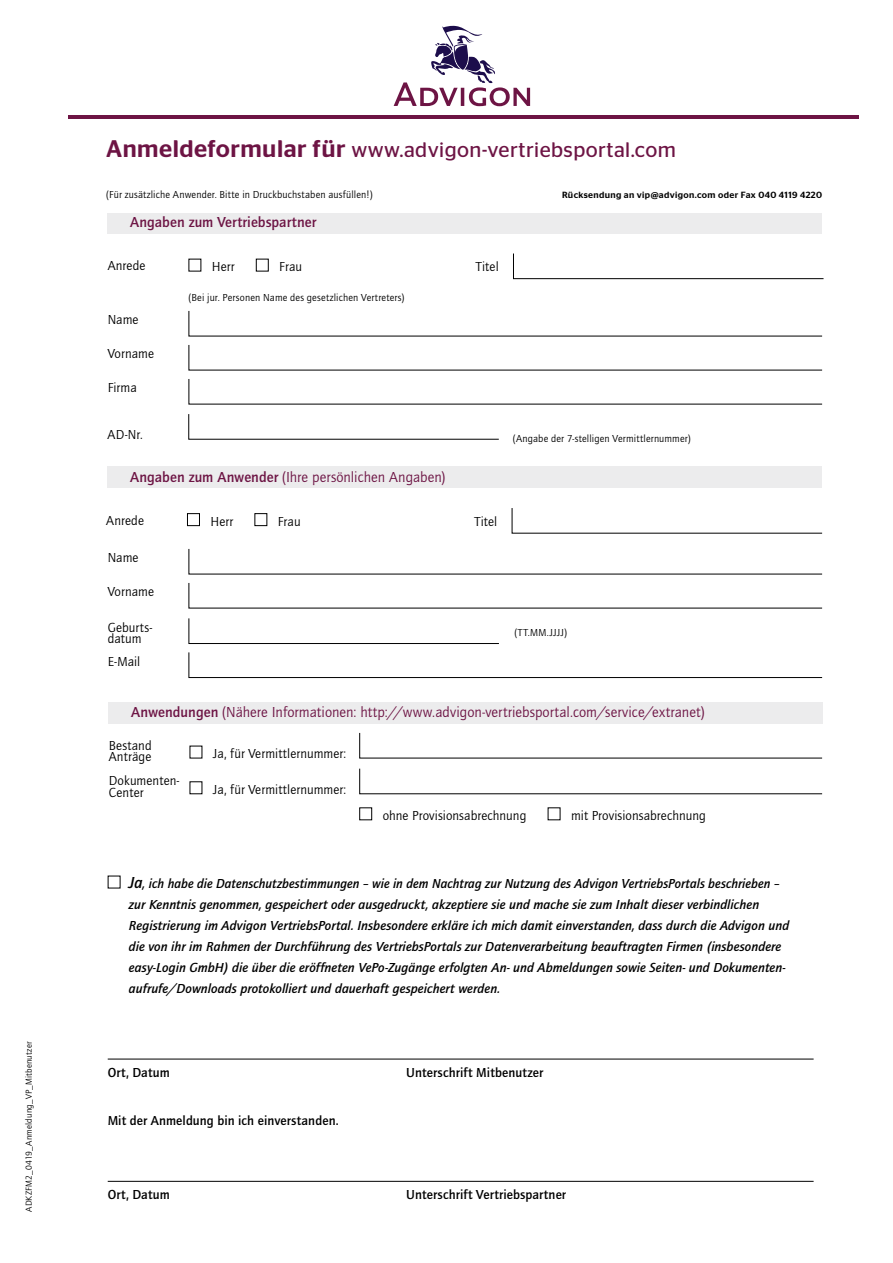
<style>
.page{position:relative;width:893px;height:1263px;background:#fff}
.page>*{position:absolute;margin:0;border:0;box-sizing:border-box;transform-origin:0 0}
.t1{font:21px "Stag Sans";letter-spacing:.02em;color:#6d1444}
.t2{font:15px "Quay Sans ITC Std";color:#6d1444}
.t3{font:500 15px "Quay Sans ITC Std";letter-spacing:.005em;color:#6d1444}
.t4{font:italic 500 13.5px/21px "Quay Sans ITC Std";letter-spacing:.005em;color:#000}
.t5{font:13.5px/11.2px "Quay Sans ITC Std";letter-spacing:.005em;color:#000}
.t6{font:500 13.5px "Quay Sans ITC Std";letter-spacing:.01em;color:#000}
.t7{font:10.5px "Quay Sans ITC Std";letter-spacing:.015em;color:#000}
.t8{font:500 9px "Stag Sans";letter-spacing:.04em;color:#000}
.t9{font:9px "Quay Sans ITC Std";letter-spacing:.02em;color:#000}
.s1{font-weight:500;font-size:24px}
.s2{font-weight:500}
.s3{font-size:16.5px}
</style>
<div class="page">
<hr style="left:108px;top:1059px;width:706px;height:1px;background:#000">
<hr style="left:108px;top:1181px;width:706px;height:1px;background:#000">
<div style="left:108px;top:212px;width:714px;height:22px;background:#ececed"></div>
<svg style="left:513px;top:253px;width:311px;height:26px"></svg>
<svg style="left:188px;top:311px;width:635px;height:26px"></svg>
<svg style="left:188px;top:345px;width:635px;height:26px"></svg>
<svg style="left:188px;top:379px;width:635px;height:26px"></svg>
<svg style="left:188px;top:618px;width:311px;height:26px"></svg>
<svg style="left:188px;top:652px;width:635px;height:26px"></svg>
<svg style="left:188px;top:414px;width:311px;height:26px"></svg>
<div style="left:108px;top:467px;width:714px;height:21px;background:#ececed"></div>
<div style="left:109px;top:702px;width:714px;height:21px;background:#ececed"></div>
<svg style="left:188px;top:549px;width:635px;height:26px"></svg>
<svg style="left:188px;top:583px;width:635px;height:26px"></svg>
<div style="left:256px;top:259px;width:13px;height:12px;border:1px solid #000"></div>
<div style="left:359px;top:807px;width:13px;height:13px;border:1px solid #000"></div>
<svg style="left:511px;top:508px;width:312px;height:26px"></svg>
<svg style="left:359px;top:732px;width:464px;height:27px"></svg>
<svg style="left:359px;top:768px;width:464px;height:26px"></svg>
<div style="left:187px;top:513px;width:13px;height:13px;border:1px solid #000"></div>
<div style="left:254px;top:513px;width:13px;height:13px;border:1px solid #000"></div>
<hr style="left:68px;top:115px;width:791px;height:3px;background:#6d1444">
<svg style="left:394px;top:26px;width:136px;height:80px"></svg>
<p class="t9" style="left:24px;top:1212px;width:172px;rotate:-90deg">ADKZFM2_0419_Anmeldung_VP_Mitbenutzer</p>
<h1 class="t1" style="left:106px;top:138px;width:571px"><span class="s1">Anmeldeformular für</span> www.advigon-vertriebsportal.com</h1>
<p class="t7" style="left:106px;top:188px;width:268px">(Für zusätzliche Anwender. Bitte in Druckbuchstaben ausfüllen!)</p>
<p class="t8" style="left:562px;top:190px;width:262px">Rücksendung an vip@advigon.com oder Fax 040 4119 4220</p>
<p class="t3" style="left:130px;top:213px;width:187px">Angaben zum Vertriebspartner</p>
<p class="t5" style="left:108px;top:260px;width:39px">Anrede</p>
<p class="t5" style="left:212px;top:261px;width:24px">Herr</p>
<p class="t5" style="left:279px;top:261px;width:24px">Frau</p>
<p class="t5" style="left:476px;top:261px;width:24px">Titel</p>
<p class="t5" style="left:108px;top:314px;width:32px">Name</p>
<p class="t5" style="left:108px;top:348px;width:48px">Vorname</p>
<p class="t5" style="left:108px;top:382px;width:31px">Firma</p>
<p class="t7" style="left:189px;top:292px;width:217px">(Bei jur. Personen Name des gesetzlichen Vertreters)</p>
<p class="t5" style="left:108px;top:429px;width:37px">AD-Nr.</p>
<p class="t7" style="left:513px;top:432px;width:179px">(Angabe der 7-stelligen Vermittlernummer)</p>
<p class="t2" style="left:130px;top:468px;width:317px"><span class="s2">Angaben zum Anwender</span> (Ihre persönlichen Angaben)</p>
<p class="t5" style="left:106px;top:514px;width:39px">Anrede</p>
<p class="t5" style="left:108px;top:552px;width:32px">Name</p>
<p class="t5" style="left:108px;top:586px;width:48px">Vorname</p>
<p class="t5" style="left:108px;top:622px;width:46px">Geburts&shy;datum</p>
<p class="t5" style="left:108px;top:656px;width:34px">E-Mail</p>
<p class="t5" style="left:210px;top:516px;width:24px">Herr</p>
<p class="t5" style="left:278px;top:516px;width:24px">Frau</p>
<p class="t5" style="left:474px;top:516px;width:24px">Titel</p>
<p class="t7" style="left:514px;top:626px;width:54px">(TT.MM.JJJJ)</p>
<p class="t2" style="left:131px;top:703px;width:575px"><span class="s2">Anwendungen</span> (Nähere Informationen: http://www.advigon-vertriebsportal.com/service/extranet)</p>
<p class="t5" style="left:109px;top:739px;width:44px">Bestand<br>Anträge</p>
<p class="t5" style="left:109px;top:775px;width:72px">Dokumenten-<br>Center</p>
<p class="t5" style="left:213px;top:748px;width:135px">Ja, für Vermittlernummer:</p>
<p class="t5" style="left:213px;top:784px;width:135px">Ja, für Vermittlernummer:</p>
<p class="t5" style="left:383px;top:810px;width:145px">ohne Provisionsabrechnung</p>
<p class="t5" style="left:571px;top:810px;width:136px">mit Provisionsabrechnung</p>
<p class="t4" style="left:129px;top:873px;width:662px"><span class="s3">Ja</span>, ich habe die Datenschutzbestimmungen – wie in dem Nachtrag zur Nutzung des Advigon VertriebsPortals beschrieben – zur Kenntnis genommen, gespeichert oder ausgedruckt, akzeptiere sie und mache sie zum Inhalt dieser verbindlichen Registrierung im Advigon VertriebsPortal. Insbesondere erkläre ich mich damit einverstanden, dass durch die Advigon und die von ihr im Rahmen der Durchführung des VertriebsPortals zur Datenverarbeitung beauftragten Firmen (insbesondere easy-Login GmbH) die über die eröffneten VePo-Zugänge erfolgten An- und Abmeldungen sowie Seiten- und Dokumenten&shy;aufrufe/Downloads protokolliert und dauerhaft gespeichert werden.</p>
<p class="t6" style="left:108px;top:1064px;width:64px">Ort, Datum</p>
<p class="t6" style="left:406px;top:1064px;width:139px">Unterschrift Mitbenutzer</p>
<p class="t6" style="left:108px;top:1113px;width:232px">Mit der Anmeldung bin ich einverstanden.</p>
<p class="t6" style="left:108px;top:1186px;width:64px">Ort, Datum</p>
<p class="t6" style="left:406px;top:1186px;width:161px">Unterschrift Vertriebspartner</p>
</div>
